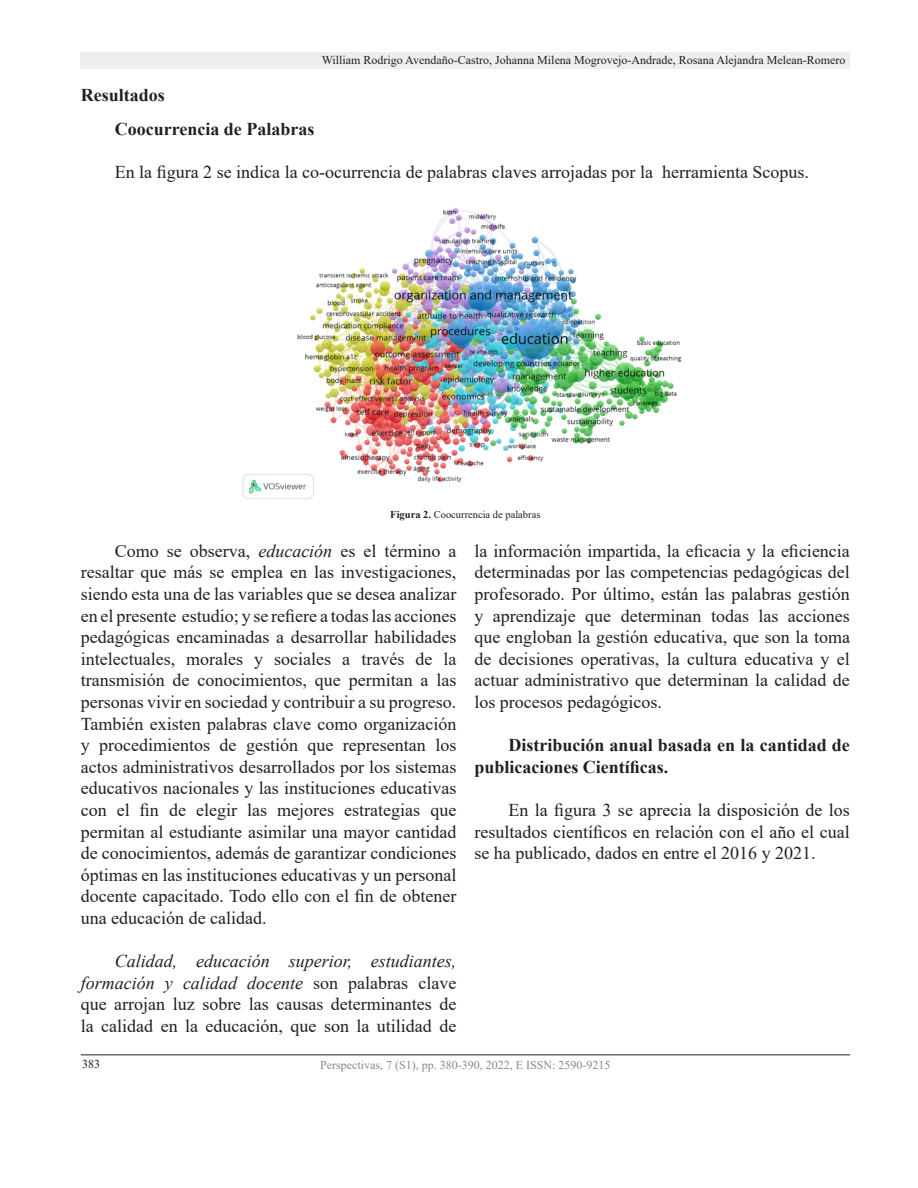
<style>
.page{position:relative;width:918px;height:1188px;background:#fff}
.page>*{position:absolute;margin:0;border:0;box-sizing:border-box;transform-origin:0 0}
.Cuerpo_de_texto{font:18px/21.6px "Times New Roman";color:#231f20;text-align:justify}
.Cuerpo_de_texto-2{font:700 18px/21.6px "Times New Roman";color:#231f20}
.t1{font:12px "Times New Roman";color:#231f20}
.t2{font:12px "Times New Roman";color:#868a8b}
.t3{font:10.5px "Times New Roman";color:#231f20}
.s1{font-weight:700}
.s2{font-style:italic}
</style>
<div class="page">
<div style="left:81px;top:52px;width:769px;height:17px;background:#eeeeef"></div>
<hr style="left:81px;top:1054px;width:769px;height:1px;background:#231f20">
<img style="left:242px;top:207px;width:440px;height:292px">
<p class="t1" style="left:322px;top:51px;width:525px">William Rodrigo Avendaño-Castro, Johanna Milena Mogrovejo-Andrade, Rosana Alejandra Melean-Romero</p>
<p class="Cuerpo_de_texto-2" style="left:81px;top:84px;width:86px">Resultados</p>
<p class="Cuerpo_de_texto-2" style="left:115px;top:117px;width:201px">Coocurrencia de Palabras</p>
<p class="Cuerpo_de_texto" style="left:115px;top:161px;width:696px">En la figura 2 se indica la co-ocurrencia de palabras claves arrojadas por la herramienta Scopus.</p>
<p class="t3" style="left:390px;top:507px;width:152px"><span class="s1">Figura 2.</span> Coocurrencia de palabras</p>
<p class="Cuerpo_de_texto" style="left:81px;top:539px;width:377px;text-indent:34px">Como se observa, <span class="s2">educación</span> es el término a resaltar que más se emplea en las investigaciones, siendo esta una de las variables que se desea analizar en el presente estudio; y se refiere a todas las acciones pedagógicas encaminadas a desarrollar habilidades intelectuales, morales y sociales a través de la transmisión de conocimientos, que permitan a las personas vivir en sociedad y contribuir a su progreso.<br>También existen palabras clave como organización y procedimientos de gestión que representan los actos administrativos desarrollados por los sistemas educativos nacionales y las instituciones educativas con el fin de elegir las mejores estrategias que permitan al estudiante asimilar una mayor cantidad de conocimientos, además de garantizar condiciones óptimas en las instituciones educativas y un personal docente capacitado. Todo ello con el fin de obtener una educación de calidad.</p>
<p class="Cuerpo_de_texto" style="left:81px;top:950px;width:377px;text-indent:34px"><span class="s2">Calidad, educación superior, estudiantes, formación y calidad docente</span> son palabras clave que arrojan luz sobre las causas determinantes de la calidad en la educación, que son la utilidad de</p>
<p class="Cuerpo_de_texto" style="left:474px;top:539px;width:377px">la información impartida, la eficacia y la eficiencia determinadas por las competencias pedagógicas del profesorado. Por último, están las palabras gestión y aprendizaje que determinan todas las acciones que engloban la gestión educativa, que son la toma de decisiones operativas, la cultura educativa y el actuar administrativo que determinan la calidad de los procesos pedagógicos.</p>
<p class="Cuerpo_de_texto-2" style="left:474px;top:734px;width:377px;text-indent:34px">Distribución anual basada en la cantidad de publicaciones Científicas.</p>
<p class="Cuerpo_de_texto" style="left:474px;top:799px;width:377px;text-indent:34px">En la figura 3 se aprecia la disposición de los resultados científicos en relación con el año el cual se ha publicado, dados en entre el 2016 y 2021.</p>
<p class="t1" style="left:82px;top:1056px;width:19px">383</p>
<p class="t2" style="left:320px;top:1057px;width:292px">Perspectivas, 7 (S1), pp. 380-390, 2022, E ISSN: 2590-9215</p>
</div>
